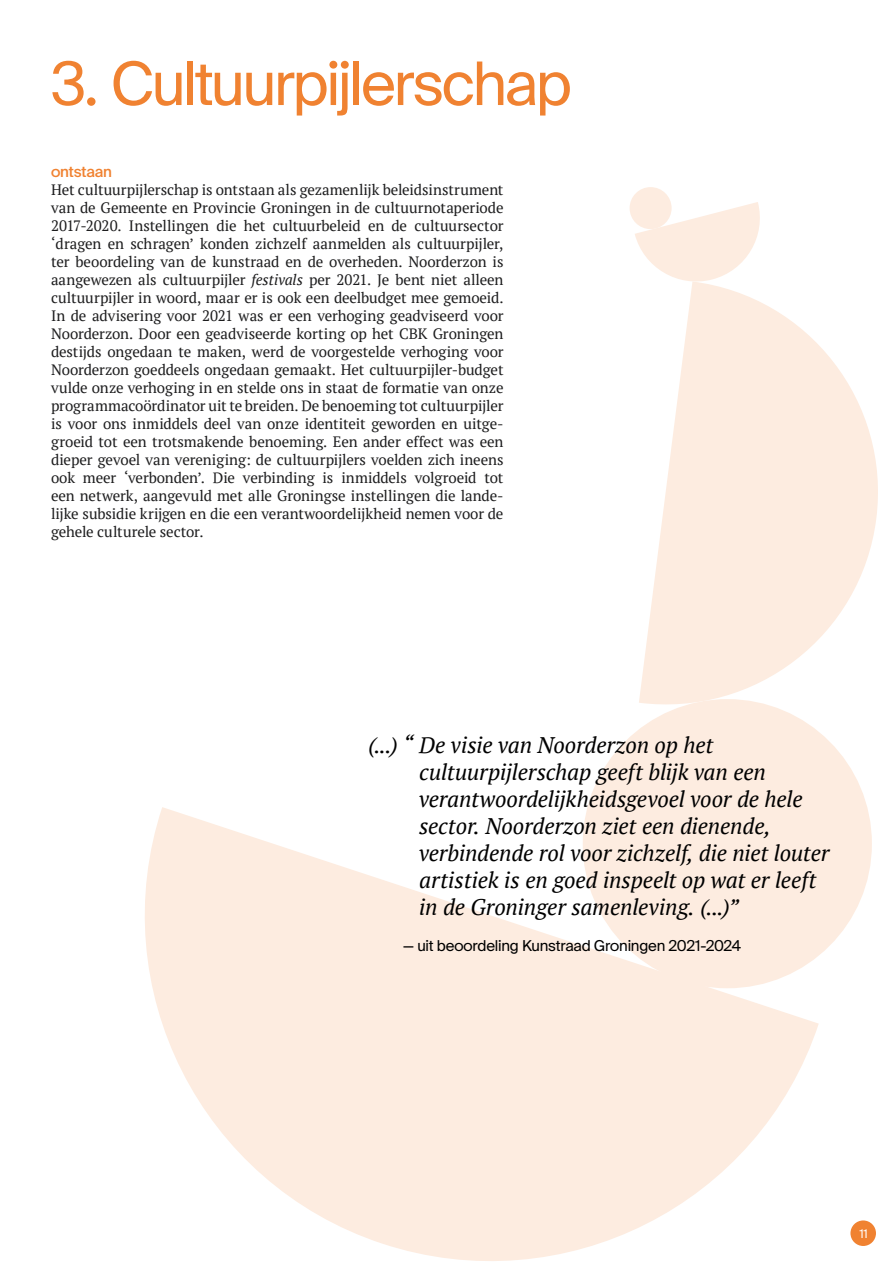
<style>
.page{position:relative;width:893px;height:1263px;background:#fff}
.page>*{position:absolute;margin:0;border:0;box-sizing:border-box;transform-origin:0 0}
.t1{font:60px "Noorderzon";letter-spacing:-.04em;color:#f08231}
.t2{font:italic 22.5px/27px "PT Serif";letter-spacing:-.01em;color:#000}
.t3{font:15px/18px "PT Serif";letter-spacing:-.01em;color:#1d1d1e;text-align:justify}
.t4{font:15px "Noorderzon";letter-spacing:-.02em;color:#000}
.t5{font:500 15px "Noorderzon";letter-spacing:-.01em;color:#f08231}
.t6{font:12px "Noorderzon";color:#fff}
.s1{font-style:italic}
</style>
<div class="page">
<div style="left:583px;top:699px;width:289px;height:289px;background:#fdece0;border-radius:50%"></div>
<svg style="left:635px;top:202px;width:125px;height:79px"></svg>
<svg style="left:145px;top:807px;width:674px;height:454px;fill:#fdece0"></svg>
<svg style="left:639px;top:281px;width:239px;height:436px;fill:#fdece0"></svg>
<div style="left:850px;top:1220px;width:26px;height:26px;background:#f08231;border-radius:50%"></div>
<div style="left:630px;top:187px;width:42px;height:42px;background:#fdece0;border-radius:50%"></div>
<h1 class="t1" style="left:51px;top:49px;width:522px">3. Cultuurpijlerschap</h1>
<p class="t5" style="left:51px;top:163px;width:63px">ontstaan</p>
<p class="t3" style="left:51px;top:181px;width:454px">Het cultuurpijlerschap is ontstaan als gezamenlijk beleidsinstrument van de Gemeente en Provincie Groningen in de cultuurnotaperiode 2017-2020. Instellingen die het cultuurbeleid en de cultuursector ‘dragen en schragen’ konden zichzelf aanmelden als cultuurpijler, ter beoordeling van de kunstraad en de overheden. Noorderzon is aangewezen als cultuurpijler <span class="s1">festivals</span> per 2021. Je bent niet alleen cultuurpijler in woord, maar er is ook een deelbudget mee gemoeid.<br>In de advisering voor 2021 was er een verhoging geadviseerd voor Noorderzon. Door een geadviseerde korting op het CBK Groningen destijds ongedaan te maken, werd de voorgestelde verhoging voor Noorderzon goeddeels ongedaan gemaakt. Het cultuurpijler-budget vulde onze verhoging in en stelde ons in staat de formatie van onze programmacoördinator uit te breiden. De benoeming tot cultuurpijler is voor ons inmiddels deel van onze identiteit geworden en uitge&shy;groeid tot een trotsmakende benoeming. Een ander effect was een dieper gevoel van vereniging: de cultuurpijlers voelden zich ineens ook meer ‘verbonden’. Die verbinding is inmiddels volgroeid tot een netwerk, aangevuld met alle Groningse instellingen die lande&shy;lijke subsidie krijgen en die een verantwoordelijkheid nemen voor de gehele culturele sector.</p>
<p class="t2" style="left:419px;top:731px;width:412px;text-indent:-51px">(...) “ De visie van Noorderzon op het cultuurpijlerschap geeft blijk van een verantwoordelijkheidsgevoel voor de hele sector. Noorderzon ziet een dienende, verbindende rol voor zichzelf, die niet louter artistiek is en goed inspeelt op wat er leeft in de Groninger samenleving. (...)”</p>
<p class="t4" style="left:403px;top:937px;width:339px">— uit beoordeling Kunstraad Groningen 2021-2024</p>
<p class="t6" style="left:859px;top:1226px;width:10px">11</p>
</div>
